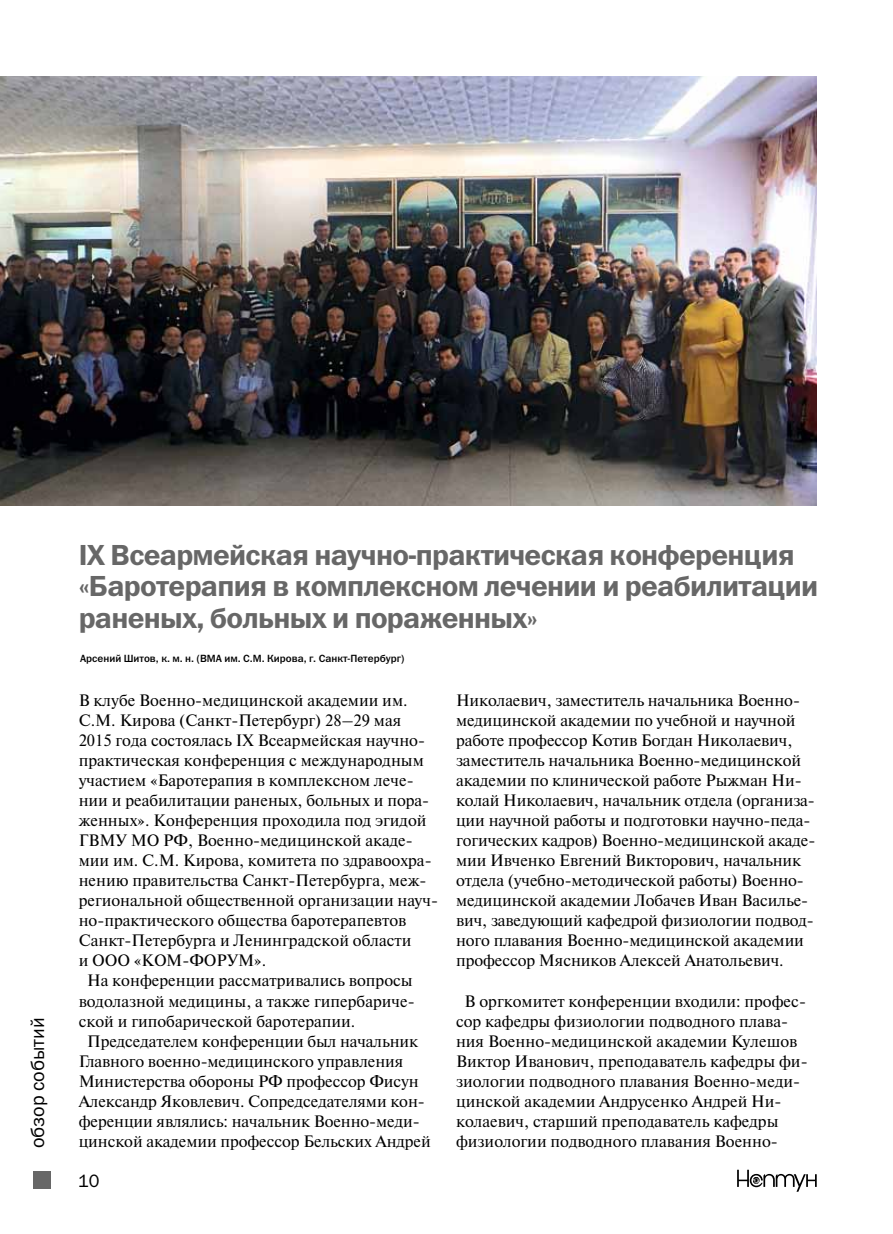
<style>
.page{position:relative;width:893px;height:1234px;background:#fff}
.page>*{position:absolute;margin:0;border:0;box-sizing:border-box;transform-origin:0 0}
.t1{font:29.1px/31.5px "Franklin Gothic Demi C";letter-spacing:-.025em;color:#676767}
.t2{font:19.5px "Franklin Gothic Book C";color:#000}
.t3{font:18px "Franklin Gothic Book C";color:#000}
.t4{font:16.5px/20px "Newton C";color:#000}
.t5{font:10.5px "Franklin Gothic Medium C";color:#000}
</style>
<div class="page">
<svg style="left:737px;top:1169px;width:80px;height:22px"></svg>
<div style="left:34px;top:1171px;width:17px;height:17px;background:#676767"></div>
<img style="left:0;top:77px;width:816px;height:428px">
<p class="t2" style="left:27px;top:1147px;width:132px;rotate:-90deg">обзор событий</p>
<h1 class="t1" style="left:79px;top:538px;width:741px">IX Всеармейская научно-практическая конференция «Баротерапия в комплексном лечении и реабилитации раненых, больных и пораженных»</h1>
<p class="t5" style="left:80px;top:652px;width:326px">Арсений Шитов, к. м. н. (ВМА им. С.М. Кирова, г. Санкт-Петербург)</p>
<p class="t4" style="left:79px;top:690px;width:330px">В клубе Военно-медицинской академии им.</p>
<p class="t4" style="left:79px;top:710px;width:324px">С.М. Кирова (Санкт-Петербург) 28–29 мая</p>
<p class="t4" style="left:79px;top:730px;width:348px">2015 года состоялась IX Всеармейская научно-</p>
<p class="t4" style="left:79px;top:750px;width:347px">практическая конференция с международным</p>
<p class="t4" style="left:79px;top:770px;width:336px">участием «Баротерапия в комплексном лече-</p>
<p class="t4" style="left:79px;top:790px;width:352px">нии и реабилитации раненых, больных и пора-</p>
<p class="t4" style="left:79px;top:810px;width:349px">женных». Конференция проходила под эгидой</p>
<p class="t4" style="left:79px;top:830px;width:336px">ГВМУ МО РФ, Военно-медицинской акаде-</p>
<p class="t4" style="left:79px;top:850px;width:354px">мии им. С.М. Кирова, комитета по здравоохра-</p>
<p class="t4" style="left:79px;top:870px;width:349px">нению правительства Санкт-Петербурга, меж-</p>
<p class="t4" style="left:79px;top:890px;width:359px">региональной общественной организации науч-</p>
<p class="t4" style="left:79px;top:910px;width:329px">но-практического общества баротерапевтов</p>
<p class="t4" style="left:79px;top:930px;width:334px">Санкт-Петербурга и Ленинградской области</p>
<p class="t4" style="left:79px;top:950px;width:189px">и ООО «КОМ-ФОРУМ».</p>
<p class="t4" style="left:87px;top:970px;width:327px">На конференции рассматривались вопросы</p>
<p class="t4" style="left:79px;top:990px;width:337px">водолазной медицины, а также гипербариче-</p>
<p class="t4" style="left:79px;top:1010px;width:278px">ской и гипобарической баротерапии.</p>
<p class="t4" style="left:87px;top:1030px;width:333px">Председателем конференции был начальник</p>
<p class="t4" style="left:79px;top:1050px;width:326px">Главного военно-медицинского управления</p>
<p class="t4" style="left:79px;top:1070px;width:342px">Министерства обороны РФ профессор Фисун</p>
<p class="t4" style="left:79px;top:1090px;width:348px">Александр Яковлевич. Сопредседателями кон-</p>
<p class="t4" style="left:79px;top:1110px;width:342px">ференции являлись: начальник Военно-меди-</p>
<p class="t4" style="left:79px;top:1130px;width:354px">цинской академии профессор Бельских Андрей</p>
<p class="t3" style="left:78px;top:1170px;width:23px">10</p>
<p class="t4" style="left:456px;top:690px;width:361px">Николаевич, заместитель начальника Военно&shy;медицинской академии по учебной и научной работе профессор Котив Богдан Николаевич, заместитель начальника Военно-медицинской академии по клинической работе Рыжман Ни&shy;колай Николаевич, начальник отдела (организа&shy;ции научной работы и подготовки научно-педа&shy;гогических кадров) Военно-медицинской акаде&shy;мии Ивченко Евгений Викторович, начальник отдела (учебно-методической работы) Военно&shy;медицинской академии Лобачев Иван Василье&shy;вич, заведующий кафедрой физиологии подвод&shy;ного плавания Военно-медицинской академии профессор Мясников Алексей Анатольевич.</p>
<p class="t4" style="left:456px;top:990px;width:353px;text-indent:8px">В оргкомитет конференции входили: профес&shy;сор кафедры физиологии подводного плава&shy;ния Военно-медицинской академии Кулешов Виктор Иванович, преподаватель кафедры фи&shy;зиологии подводного плавания Военно-меди&shy;цинской академии Андрусенко Андрей Ни&shy;колаевич, старший преподаватель кафедры физиологии подводного плавания Военно-</p>
</div>
